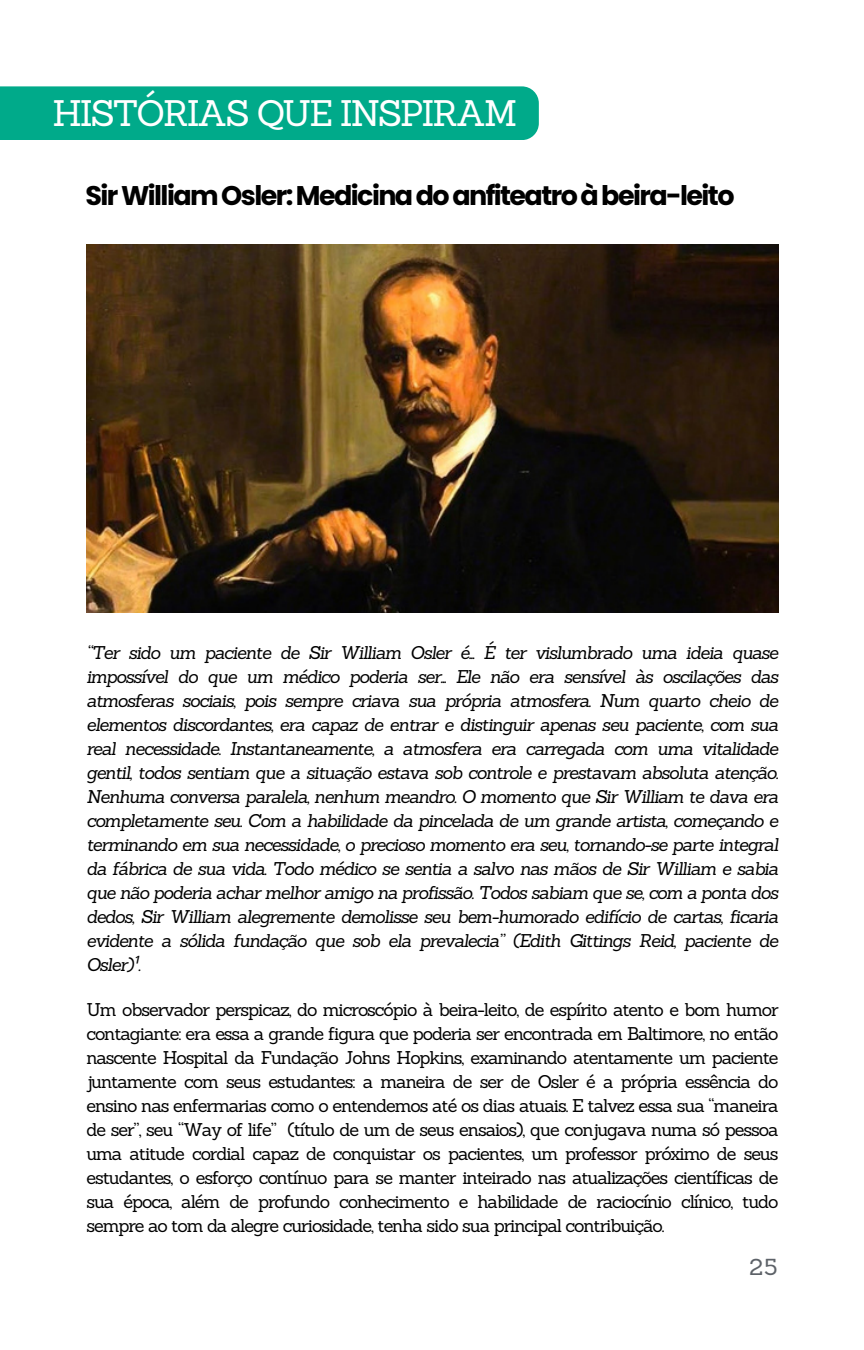
<style>
.page{position:relative;width:864px;height:1350px;background:#fff}
.page>*{position:absolute;margin:0;border:0;box-sizing:border-box;transform-origin:0 0}
.t1{font:36px "Sanchez";letter-spacing:-.06em;color:#fff}
.t2{font:700 27px "Poppins";letter-spacing:-.06em;color:#000}
.t3{font:22.5px "Sanchez";color:#5d6268}
.t4{font:italic 18px/24.1px "Sanchez";letter-spacing:-.06em;color:#000;text-align:justify}
.t5{font:18px/24.1px "Sanchez";letter-spacing:-.06em;color:#000;text-align:justify}
.s1{font-family:"Noto Sans"}
</style>
<div class="page">
<div style="left:0;top:86px;width:539px;height:54px;background:#00aa8a"></div>
<img style="left:86px;top:245px;width:692px;height:367px">
<p class="t1" style="left:52px;top:90px;width:466px">HISTÓRIAS QUE INSPIRAM</p>
<p class="t2" style="left:86px;top:177px;width:650px">SirWilliamOsler:Medicinadoanfiteatroàbeira-leito</p>
<h1 class="t4" style="left:86px;top:640px;width:694px">“Ter sido um paciente de Sir William Osler é . É ter vislumbrado uma ideia quase impossível do que um médico poderia ser . Ele não era sensível às oscilações das atmosferas sociais, pois sempre criava sua própria atmosfera. Num quarto cheio de elementos discordantes, era capaz de entrar e distinguir apenas seu paciente, com sua real necessidade. Instantaneamente, a atmosfera era carregada com uma vitalidade gentil, todos sentiam que a situação estava sob controle e prestavam absoluta atenção.<br>Nenhuma conversa paralela, nenhum meandro. O momento que Sir William te dava era completamente seu. Com a habilidade da pincelada de um grande artista, começando e terminando em sua necessidade, o precioso momento era seu, tornando-se parte integral da fábrica de sua vida. Todo médico se sentia a salvo nas mãos de Sir William e sabia que não poderia achar melhor amigo na profissão. Todos sabiam que se, com a ponta dos dedos, Sir William alegremente demolisse seu bem-humorado edifício de cartas, ficaria evidente a sólida fundação que sob ela prevalecia” (Edith Gittings Reid, paciente de Osler)<span class="s1">¹</span>.</h1>
<p class="t5" style="left:86px;top:998px;width:694px">Um observador perspicaz, do microscópio à beira-leito, de espírito atento e bom humor contagiante: era essa a grande figura que poderia ser encontrada em Baltimore, no então nascente Hospital da Fundação Johns Hopkins, examinando atentamente um paciente juntamente com seus estudantes: a maneira de ser de Osler é a própria essência do ensino nas enfermarias como o entendemos até os dias atuais. E talvez essa sua “maneira de ser”, seu “Way of life” (título de um de seus ensaios), que conjugava numa só pessoa uma atitude cordial capaz de conquistar os pacientes, um professor próximo de seus estudantes, o esforço contínuo para se manter inteirado nas atualizações científicas de sua época, além de profundo conhecimento e habilidade de raciocínio clínico, tudo sempre ao tom da alegre curiosidade, tenha sido sua principal contribuição.</p>
<p class="t3" style="left:750px;top:1253px;width:29px">25</p>
</div>
